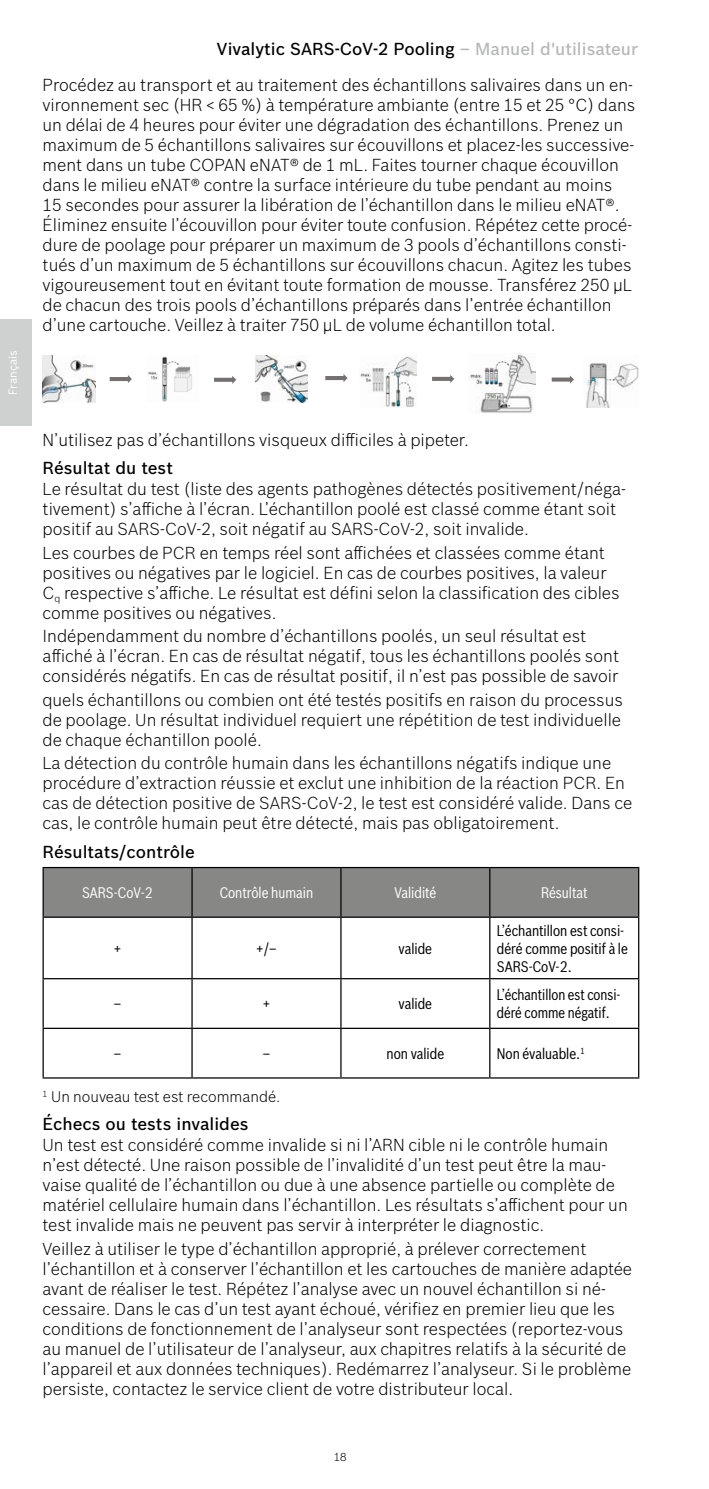
<style>
.page{position:relative;width:709px;height:1489px;background:#fff}
.page>*{position:absolute;margin:0;border:0;box-sizing:border-box;transform-origin:0 0}
.t1{font:300 17px/20px "Bosch Sans";color:#000}
.t2{font:500 17px "Bosch Sans";color:#000}
.t3{font:15px/18px "Bosch Sans Cond";color:#000}
.t4{font:15px "Bosch Sans Cond";color:#fff}
.t5{font:300 15px "Bosch Sans";color:#000}
.t6{font:12.75px "Calibri";color:#000}
.t7{font:11.25px "Bosch Sans";color:#fff}
.t8{font:300 11.25px "Bosch Sans";color:#000}
.s1{color:#b6b7b8}
</style>
<div class="page">
<div style="left:0;top:319px;width:32px;height:106px;background:#cfd0d0"></div>
<img style="left:43px;top:356px;width:52px;height:47px">
<img style="left:148px;top:356px;width:44px;height:46px">
<img style="left:255px;top:356px;width:52px;height:46px">
<img style="left:360px;top:356px;width:56px;height:51px">
<img style="left:469px;top:354px;width:67px;height:59px">
<img style="left:583px;top:363px;width:55px;height:44px">
<svg style="left:110px;top:375px;width:22px;height:8px"></svg>
<svg style="left:214px;top:376px;width:22px;height:8px"></svg>
<svg style="left:325px;top:374px;width:22px;height:8px"></svg>
<svg style="left:432px;top:375px;width:22px;height:8px"></svg>
<svg style="left:551px;top:375px;width:23px;height:8px"></svg>
<div style="left:44px;top:868px;width:594px;height:48px;background:#878786"></div>
<hr style="left:43px;top:866px;width:149px;height:2px;background:#000">
<hr style="left:43px;top:868px;width:1px;height:48px;background:#000">
<hr style="left:192px;top:866px;width:149px;height:2px;background:#000">
<hr style="left:191px;top:868px;width:2px;height:48px;background:#000">
<hr style="left:341px;top:866px;width:149px;height:2px;background:#000">
<hr style="left:340px;top:868px;width:1px;height:48px;background:#000">
<hr style="left:490px;top:866px;width:149px;height:2px;background:#000">
<hr style="left:489px;top:868px;width:1px;height:48px;background:#000">
<hr style="left:638px;top:868px;width:1px;height:48px;background:#000">
<hr style="left:43px;top:916px;width:149px;height:1px;background:#000">
<hr style="left:43px;top:917px;width:1px;height:61px;background:#000">
<hr style="left:192px;top:916px;width:149px;height:1px;background:#000">
<hr style="left:191px;top:917px;width:2px;height:61px;background:#000">
<hr style="left:341px;top:916px;width:149px;height:1px;background:#000">
<hr style="left:340px;top:917px;width:1px;height:61px;background:#000">
<hr style="left:490px;top:916px;width:149px;height:1px;background:#000">
<hr style="left:489px;top:917px;width:1px;height:61px;background:#000">
<hr style="left:638px;top:917px;width:1px;height:61px;background:#000">
<hr style="left:43px;top:978px;width:149px;height:1px;background:#000">
<hr style="left:43px;top:979px;width:1px;height:48px;background:#000">
<hr style="left:192px;top:978px;width:149px;height:1px;background:#000">
<hr style="left:191px;top:979px;width:2px;height:48px;background:#000">
<hr style="left:341px;top:978px;width:149px;height:1px;background:#000">
<hr style="left:340px;top:979px;width:1px;height:48px;background:#000">
<hr style="left:490px;top:978px;width:149px;height:1px;background:#000">
<hr style="left:489px;top:979px;width:1px;height:48px;background:#000">
<hr style="left:638px;top:979px;width:1px;height:48px;background:#000">
<hr style="left:43px;top:1027px;width:149px;height:1px;background:#000">
<hr style="left:43px;top:1028px;width:1px;height:49px;background:#000">
<hr style="left:192px;top:1027px;width:149px;height:1px;background:#000">
<hr style="left:191px;top:1028px;width:2px;height:49px;background:#000">
<hr style="left:341px;top:1027px;width:149px;height:1px;background:#000">
<hr style="left:340px;top:1028px;width:1px;height:49px;background:#000">
<hr style="left:490px;top:1027px;width:149px;height:1px;background:#000">
<hr style="left:489px;top:1028px;width:1px;height:49px;background:#000">
<hr style="left:638px;top:1028px;width:1px;height:49px;background:#000">
<hr style="left:43px;top:1077px;width:149px;height:1px;background:#000">
<hr style="left:192px;top:1077px;width:149px;height:1px;background:#000">
<hr style="left:341px;top:1077px;width:149px;height:1px;background:#000">
<hr style="left:490px;top:1077px;width:149px;height:1px;background:#000">
<p class="t7" style="left:5px;top:394px;width:46px;rotate:-90deg">Français</p>
<p class="t2" style="left:217px;top:36px;width:422px">Vivalytic SARS-CoV-2 Pooling <span class="s1">– Manuel d'utilisateur</span></p>
<p class="t1" style="left:43px;top:74px;width:594px">Procédez au transport et au traitement des échantillons salivaires dans un en&shy;vironnement sec (HR &lt; 65 %) à température ambiante (entre 15 et 25 °C) dans un délai de 4 heures pour éviter une dégradation des échantillons. Prenez un maximum de 5 échantillons salivaires sur écouvillons et placez-les successive&shy;ment dans un tube COPAN eNAT® de 1 mL. Faites tourner chaque écouvillon dans le milieu eNAT® contre la surface intérieure du tube pendant au moins 15 secondes pour assurer la libération de l’échantillon dans le milieu eNAT®.<br>Éliminez ensuite l’écouvillon pour éviter toute confusion. Répétez cette procé&shy;dure de poolage pour préparer un maximum de 3 pools d’échantillons consti&shy;tués d’un maximum de 5 échantillons sur écouvillons chacun. Agitez les tubes vigoureusement tout en évitant toute formation de mousse. Transférez 250 μL de chacun des trois pools d’échantillons préparés dans l’entrée échantillon d’une cartouche. Veillez à traiter 750 μL de volume échantillon total.</p>
<p class="t6" style="left:46px;top:158px;width:61px">Workflow 1</p>
<p class="t6" style="left:41px;top:318px;width:61px">Workflow 2</p>
<p class="t1" style="left:43px;top:428px;width:428px">N’utilisez pas d’échantillons visqueux difficiles à pipeter.</p>
<p class="t2" style="left:43px;top:456px;width:132px">Résultat du test</p>
<p class="t1" style="left:43px;top:478px;width:585px">Le résultat du test (liste des agents pathogènes détectés positivement/néga&shy;tivement) s’affiche à l’écran. L’échantillon poolé est classé comme étant soit positif au SARS-CoV-2, soit négatif au SARS-CoV-2, soit invalide.</p>
<p class="t1" style="left:43px;top:541px;width:578px">Les courbes de PCR en temps réel sont affichées et classées comme étant positives ou négatives par le logiciel. En cas de courbes positives, la valeur C<sub>q</sub> respective s’affiche. Le résultat est défini selon la classification des cibles comme positives ou négatives.</p>
<p class="t1" style="left:43px;top:625px;width:578px">Indépendamment du nombre d’échantillons poolés, un seul résultat est affiché à l’écran. En cas de résultat négatif, tous les échantillons poolés sont considérés négatifs. En cas de résultat positif, il n’est pas possible de savoir</p>
<p class="t1" style="left:43px;top:688px;width:582px;text-align:justify">quels échantillons ou combien ont été testés positifs en raison du processus de poolage. Un résultat individuel requiert une répétition de test individuelle de chaque échantillon poolé.</p>
<p class="t1" style="left:43px;top:752px;width:591px">La détection du contrôle humain dans les échantillons négatifs indique une procédure d’extraction réussie et exclut une inhibition de la réaction PCR. En cas de détection positive de SARS-CoV-2, le test est considéré valide. Dans ce cas, le contrôle humain peut être détecté, mais pas obligatoirement.</p>
<p class="t2" style="left:43px;top:839px;width:154px">Résultats/contrôle</p>
<p class="t4" style="left:82px;top:881px;width:72px">SARS-CoV-2</p>
<p class="t4" style="left:220px;top:881px;width:95px">Contrôle humain</p>
<p class="t4" style="left:394px;top:881px;width:43px">Validité</p>
<p class="t4" style="left:541px;top:881px;width:48px">Résultat</p>
<p class="t3" style="left:114px;top:938px;width:10px">+</p>
<p class="t3" style="left:256px;top:938px;width:23px">+/–</p>
<p class="t3" style="left:398px;top:938px;width:35px">valide</p>
<p class="t3" style="left:497px;top:920px;width:132px">L’échantillon est consi&shy;déré comme positif à le<br>SARS-CoV-2.</p>
<p class="t3" style="left:114px;top:993px;width:10px">–</p>
<p class="t3" style="left:262px;top:993px;width:10px">+</p>
<p class="t3" style="left:398px;top:993px;width:35px">valide</p>
<p class="t3" style="left:497px;top:984px;width:125px">L’échantillon est consi&shy;déré comme négatif.</p>
<p class="t3" style="left:114px;top:1043px;width:10px">–</p>
<p class="t3" style="left:262px;top:1043px;width:10px">–</p>
<p class="t3" style="left:386px;top:1043px;width:59px">non valide</p>
<p class="t3" style="left:497px;top:1043px;width:89px">Non évaluable.<sup>1</sup></p>
<p class="t5" style="left:43px;top:1085px;width:239px"><sup>1</sup> Un nouveau test est recommandé.</p>
<p class="t2" style="left:43px;top:1111px;width:207px">Échecs ou tests invalides</p>
<p class="t1" style="left:43px;top:1133px;width:587px">Un test est considéré comme invalide si ni l’ARN cible ni le contrôle humain n’est détecté. Une raison possible de l’invalidité d’un test peut être la mau&shy;vaise qualité de l’échantillon ou due à une absence partielle ou complète de matériel cellulaire humain dans l’échantillon. Les résultats s’affichent pour un test invalide mais ne peuvent pas servir à interpréter le diagnostic.</p>
<p class="t1" style="left:43px;top:1237px;width:591px">Veillez à utiliser le type d’échantillon approprié, à prélever correctement l’échantillon et à conserver l’échantillon et les cartouches de manière adaptée avant de réaliser le test. Répétez l’analyse avec un nouvel échantillon si né&shy;cessaire. Dans le cas d’un test ayant échoué, vérifiez en premier lieu que les conditions de fonctionnement de l’analyseur sont respectées (reportez-vous au manuel de l’utilisateur de l’analyseur, aux chapitres relatifs à la sécurité de l’appareil et aux données techniques). Redémarrez l’analyseur. Si le problème persiste, contactez le service client de votre distributeur local.</p>
<p class="t8" style="left:334px;top:1449px;width:14px">18</p>
</div>
